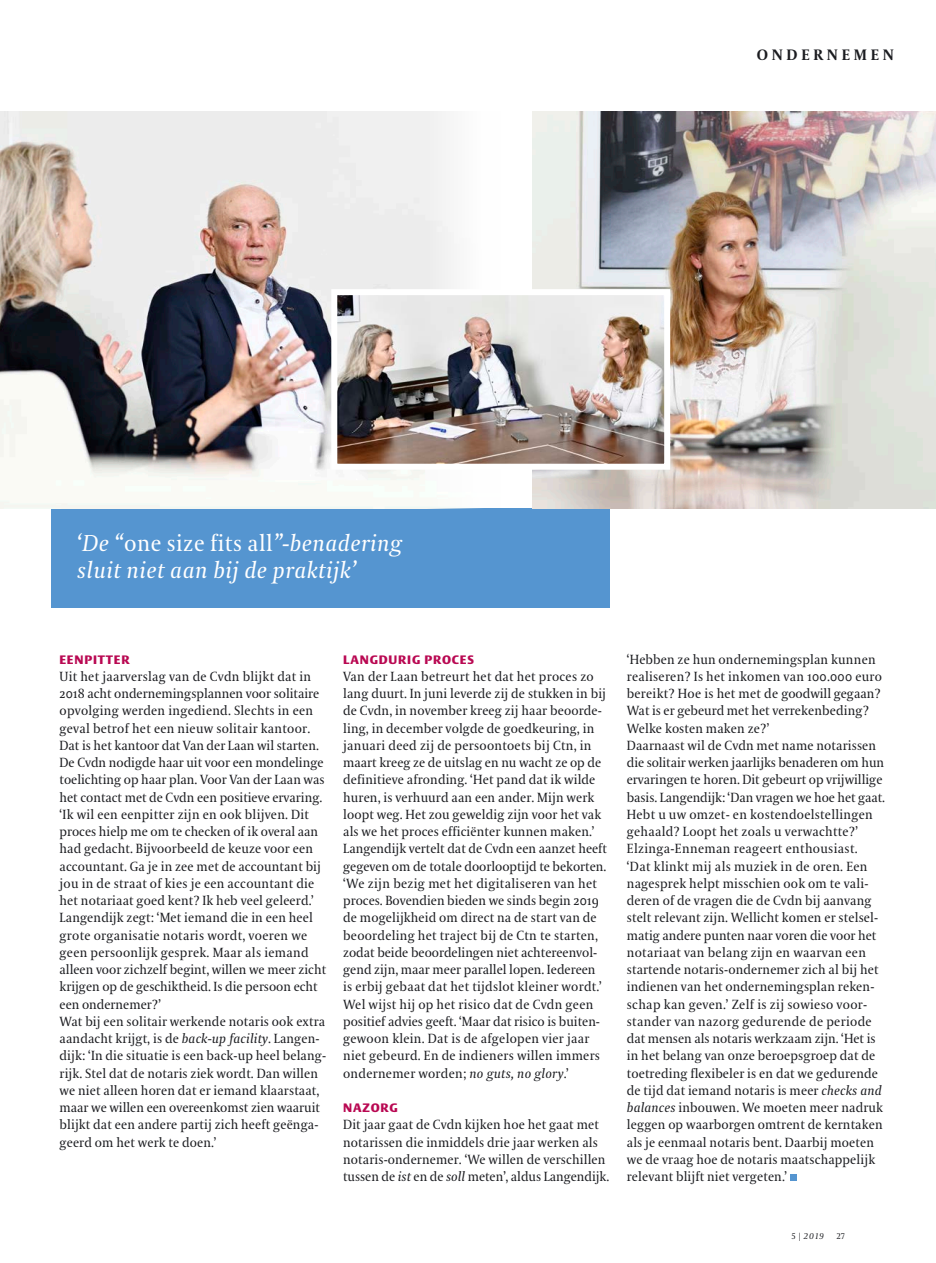
<style>
.page{position:relative;width:936px;height:1263px;background:#fff}
.page>*{position:absolute;margin:0;border:0;box-sizing:border-box;transform-origin:0 0}
.t1{font:italic 22.95px/27px "VPRO Coranto";letter-spacing:.02em;color:#fff}
.t2{font:700 15px "VPRO Coranto";letter-spacing:.25em;color:#1b1c20}
.t3{font:13.2px/17.2px "VPRO Coranto";letter-spacing:.01em;color:#1b1c20}
.t4{font:700 12px "VPRO Vesta";letter-spacing:.07em;color:#b90852}
.t5{font:italic 8.25px "VPRO Coranto";color:#1b1c20}
.t6{font:8.25px "VPRO Coranto Cn";color:#1b1c20}
.s1{font-style:normal}
.s2{font-style:italic}
.s3{font-family:"VPRO Coranto Cn";font-style:normal}
</style>
<div class="page">
<div style="left:51px;top:508px;width:558px;height:99px;background:#5595d0"></div>
<div style="left:789px;top:1175px;width:7px;height:6px;background:#5595d0"></div>
<img style="left:532px;top:112px;width:403px;height:396px">
<img style="left:0;top:112px;width:454px;height:396px">
<img style="left:338px;top:296px;width:325px;height:167px">
<div style="left:331px;top:289px;width:339px;height:181px;border:6px solid #fff"></div>
<p class="t2" style="left:756px;top:45px;width:138px">ONDERNEMEN</p>
<h1 class="t1" style="left:77px;top:530px;width:326px">‘De “<span class="s1">one size fits all</span>”-benadering sluit niet aan bij de praktijk’</h1>
<p class="t4" style="left:60px;top:654px;width:71px">EENPITTER</p>
<p class="t3" style="left:60px;top:668px;width:268px">Uit het jaarverslag van de Cvdn blijkt dat in 2018 acht ondernemingsplannen voor solitaire opvolging werden ingediend. Slechts in een geval betrof het een nieuw solitair kantoor.<br>Dat is het kantoor dat Van der Laan wil starten.<br>De Cvdn nodigde haar uit voor een mondelinge toelichting op haar plan. Voor Van der Laan was het contact met de Cvdn een positieve ervaring. ‘Ik wil een eenpitter zijn en ook blijven. Dit proces hielp me om te checken of ik overal aan had gedacht. Bijvoorbeeld de keuze voor een accountant. Ga je in zee met de accountant bij jou in de straat of kies je een accountant die het notariaat goed kent? Ik heb veel geleerd.’ Langendijk zegt: ‘Met iemand die in een heel grote organisatie notaris wordt, voeren we geen persoonlijk gesprek. Maar als iemand alleen voor zichzelf begint, willen we meer zicht krijgen op de geschiktheid. Is die persoon echt een ondernemer?’<br>Wat bij een solitair werkende notaris ook extra aandacht krijgt, is de <span class="s2">back-up facility</span>. Langen&shy;dijk: ‘In die situatie is een back-up heel belang&shy;rijk. Stel dat de notaris ziek wordt. Dan willen we niet alleen horen dat er iemand klaarstaat, maar we willen een overeenkomst zien waaruit blijkt dat een andere partij zich heeft geënga&shy;geerd om het werk te doen.’</p>
<p class="t4" style="left:343px;top:654px;width:132px">LANGDURIG PROCES</p>
<p class="t3" style="left:343px;top:668px;width:265px">Van der Laan betreurt het dat het proces zo lang duurt. In juni leverde zij de stukken in bij de Cvdn, in november kreeg zij haar beoorde&shy;ling, in december volgde de goedkeuring, in januari deed zij de persoontoets bij Ctn, in maart kreeg ze de uitslag en nu wacht ze op de definitieve afronding. ‘Het pand dat ik wilde huren, is verhuurd aan een ander. Mijn werk loopt weg. Het zou geweldig zijn voor het vak als we het proces efficiënter kunnen maken.’ Langendijk vertelt dat de Cvdn een aanzet heeft gegeven om de totale doorlooptijd te bekorten. ‘We zijn bezig met het digitaliseren van het proces. Bovendien bieden we sinds begin 2019 de mogelijkheid om direct na de start van de beoordeling het traject bij de Ctn te starten, zodat beide beoordelingen niet achtereenvol&shy;gend zijn, maar meer parallel lopen. Iedereen is erbij gebaat dat het tijdslot kleiner wordt.’ Wel wijst hij op het risico dat de Cvdn geen positief advies geeft. ‘Maar dat risico is buiten&shy;gewoon klein. Dat is de afgelopen vier jaar niet gebeurd. En de indieners willen immers ondernemer worden; <span class="s2">no guts, no glory</span>.’</p>
<p class="t4" style="left:343px;top:1103px;width:56px">NAZORG</p>
<p class="t3" style="left:343px;top:1116px;width:267px">Dit jaar gaat de Cvdn kijken hoe het gaat met notarissen die inmiddels drie jaar werken als notaris-ondernemer. ‘We willen de verschillen tussen de <span class="s2">ist</span> en de <span class="s2">soll</span> meten’, aldus Langendijk.</p>
<p class="t3" style="left:626px;top:650px;width:259px">‘Hebben ze hun ondernemingsplan kunnen realiseren? Is het inkomen van 100.000 euro bereikt? Hoe is het met de goodwill gegaan?<br>Wat is er gebeurd met het verrekenbeding?<br>Welke kosten maken ze?’<br>Daarnaast wil de Cvdn met name notarissen die solitair werken jaarlijks benaderen om hun ervaringen te horen. Dit gebeurt op vrijwillige basis. Langendijk: ‘Dan vragen we hoe het gaat.<br>Hebt u uw omzet- en kostendoelstellingen gehaald? Loopt het zoals u verwachtte?’ Elzinga-Enneman reageert enthousiast.<br>‘Dat klinkt mij als muziek in de oren. Een nagesprek helpt misschien ook om te vali&shy;deren of de vragen die de Cvdn bij aanvang stelt relevant zijn. Wellicht komen er stelsel&shy;matig andere punten naar voren die voor het notariaat van belang zijn en waarvan een startende notaris-ondernemer zich al bij het indienen van het ondernemingsplan reken&shy;schap kan geven.’ Zelf is zij sowieso voor&shy;stander van nazorg gedurende de periode dat mensen als notaris werkzaam zijn. ‘Het is in het belang van onze beroepsgroep dat de toetreding flexibeler is en dat we gedurende de tijd dat iemand notaris is meer <span class="s2">checks and balances</span> inbouwen. We moeten meer nadruk leggen op waarborgen omtrent de kerntaken als je eenmaal notaris bent. Daarbij moeten we de vraag hoe de notaris maatschappelijk relevant blijft niet vergeten.’</p>
<p class="t5" style="left:791px;top:1231px;width:33px"><span class="s3">5 |</span> 2019</p>
<p class="t6" style="left:836px;top:1231px;width:10px">27</p>
</div>
